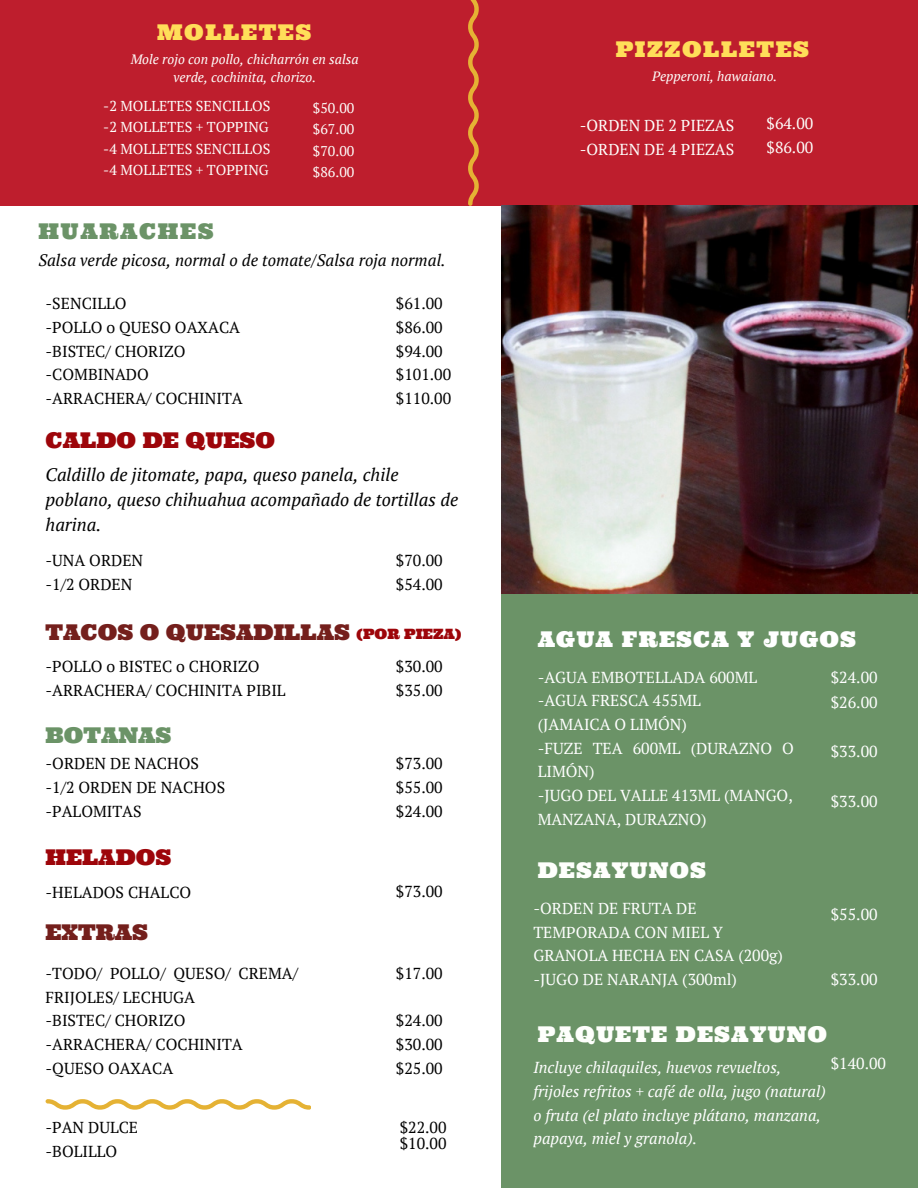
<style>
.page{position:relative;width:918px;height:1188px;background:#fff}
.page>*{position:absolute;margin:0;border:0;box-sizing:border-box;transform-origin:0 0}
.t1{font:21.75px "Ultra";letter-spacing:.05em;color:#fefffc}
.t2{font:21.75px "Ultra";color:#741f1c}
.t3{font:21.75px "Ultra";letter-spacing:.075em;color:#ffde59}
.t4{font:21.75px "Ultra";color:#9d050a}
.t5{font:21.75px "Ultra";letter-spacing:.05em;color:#fff}
.t6{font:21.75px "Ultra";letter-spacing:.075em;color:#6b9367}
.t7{font:21.75px "Ultra";color:#6b9367}
.t8{font:italic 18px/24.8px "PT Serif";color:#000}
.t9{font:italic 16.5px "PT Serif";color:#000}
.t10{font:15.9px/23.7px "PT Serif";color:#000}
.t11{font:15.9px/23.7px "PT Serif";color:#fff}
.t12{font:italic 15.9px/23.7px "PT Serif";color:#fff}
.t13{font:15.9px/23.7px "PT Serif";color:#fefffc}
.t14{font:14.25px/21.3px "PT Serif";color:#fefffc}
.t15{font:14.25px "Ultra";color:#9d050a}
.t16{font:14.1px "PT Serif";color:#fefffc}
.t17{font:italic 13.5px/18px "PT Serif";color:#fefffc;text-align:center}
</style>
<div class="page">
<div style="left:501px;top:535px;width:417px;height:653px;background:#6b9367"></div>
<div style="left:0;top:0;width:918px;height:206px;background:#be1e2d"></div>
<svg style="left:46px;top:1099px;width:265px;height:11px"></svg>
<svg style="left:468px;top:0;width:11px;height:206px"></svg>
<img style="left:501px;top:206px;width:417px;height:388px">
<h1 class="t3" style="left:157px;top:18px;width:156px">MOLLETES</h1>
<h3 class="t17" style="left:131px;top:50px;width:230px">Mole rojo con pollo, chicharrón en salsa verde, cochinita, chorizo.</h3>
<p class="t14" style="left:103px;top:95px;width:169px">-2 MOLLETES SENCILLOS -2 MOLLETES + TOPPING -4 MOLLETES SENCILLOS -4 MOLLETES + TOPPING</p>
<h1 class="t16" style="left:313px;top:98px;width:43px">$50.00</h1>
<h3 class="t16" style="left:313px;top:120px;width:43px">$67.00</h3>
<h1 class="t16" style="left:313px;top:141px;width:43px">$70.00</h1>
<h4 class="t16" style="left:313px;top:162px;width:43px">$86.00</h4>
<h3 class="t6" style="left:38px;top:217px;width:177px">HUARACHES</h3>
<h1 class="t9" style="left:38px;top:249px;width:409px">Salsa verde picosa, normal o de tomate/Salsa roja normal.</h1>
<p class="t10" style="left:46px;top:292px;width:199px">-SENCILLO<br>-POLLO o QUESO OAXACA -BISTEC/ CHORIZO -COMBINADO -ARRACHERA/ COCHINITA</p>
<h4 class="t4" style="left:46px;top:426px;width:231px">CALDO DE QUESO</h4>
<h4 class="t10" style="left:396px;top:292px;width:57px">$61.00 $86.00 $94.00 $101.00 $110.00</h4>
<h5 class="t8" style="left:46px;top:462px;width:414px">Caldillo de jitomate, papa, queso panela, chile poblano, queso chihuahua acompañado de tortillas de harina.</h5>
<p class="t10" style="left:46px;top:548px;width:99px">-UNA ORDEN -1/2 ORDEN</p>
<h1 class="t10" style="left:396px;top:548px;width:48px">$70.00 $54.00</h1>
<h1 class="t3" style="left:616px;top:35px;width:195px">PIZZOLLETES</h1>
<p class="t17" style="left:652px;top:67px;width:127px">Pepperoni, hawaiano.</p>
<h3 class="t13" style="left:580px;top:113px;width:156px">-ORDEN DE 2 PIEZAS -ORDEN DE 4 PIEZAS</h3>
<h4 class="t13" style="left:767px;top:111px;width:48px">$64.00 $86.00</h4>
<h1 class="t2" style="left:46px;top:618px;width:306px">TACOS O QUESADILLAS</h1>
<h3 class="t5" style="left:538px;top:625px;width:320px">AGUA FRESCA Y JUGOS</h3>
<h4 class="t15" style="left:356px;top:624px;width:107px">(POR PIEZA)</h4>
<h1 class="t10" style="left:46px;top:654px;width:242px">-POLLO o BISTEC o CHORIZO -ARRACHERA/ COCHINITA PIBIL</h1>
<h1 class="t7" style="left:46px;top:721px;width:127px">BOTANAS</h1>
<p class="t10" style="left:46px;top:752px;width:181px">-ORDEN DE NACHOS -1/2 ORDEN DE NACHOS -PALOMITAS</p>
<h4 class="t4" style="left:46px;top:843px;width:127px">HELADOS</h4>
<p class="t10" style="left:46px;top:880px;width:147px">-HELADOS CHALCO</p>
<h4 class="t2" style="left:46px;top:918px;width:104px">EXTRAS</h4>
<p class="t10" style="left:46px;top:961px;width:254px">-TODO/ POLLO/ QUESO/ CREMA/<br>FRIJOLES/ LECHUGA<br>-BISTEC/ CHORIZO<br>-ARRACHERA/ COCHINITA -QUESO OAXACA</p>
<h3 class="t10" style="left:46px;top:1115px;width:94px">-PAN DULCE -BOLILLO</h3>
<h4 class="t10" style="left:396px;top:654px;width:48px">$30.00 $35.00</h4>
<h3 class="t10" style="left:396px;top:752px;width:48px;text-align:justify">$73.00 $55.00 $24.00</h3>
<h1 class="t10" style="left:396px;top:880px;width:48px">$73.00</h1>
<h4 class="t10" style="left:396px;top:961px;width:48px">$17.00</h4>
<h4 class="t10" style="left:396px;top:1009px;width:48px;text-align:justify">$24.00 $30.00 $25.00</h4>
<h2 class="t10" style="left:400px;top:1119px;width:48px;line-height:15.8px">$22.00 $10.00</h2>
<h4 class="t11" style="left:538px;top:665px;width:258px">-AGUA EMBOTELLADA 600ML -AGUA FRESCA 455ML<br>(JAMAICA O LIMÓN)<br>-FUZE TEA 600ML (DURAZNO O<br>LIMÓN)<br>-JUGO DEL VALLE 413ML (MANGO,<br>MANZANA, DURAZNO)</h4>
<h2 class="t11" style="left:831px;top:664px;width:48px;line-height:24.8px">$24.00 $26.00</h2>
<h3 class="t11" style="left:831px;top:739px;width:48px">$33.00</h3>
<h4 class="t11" style="left:831px;top:789px;width:48px">$33.00</h4>
<h4 class="t1" style="left:538px;top:856px;width:170px">DESAYUNOS</h4>
<h4 class="t11" style="left:533px;top:896px;width:251px">-ORDEN DE FRUTA DE<br>TEMPORADA CON MIEL Y<br>GRANOLA HECHA EN CASA (200g) -JUGO DE NARANJA (300ml)</h4>
<h4 class="t11" style="left:831px;top:902px;width:48px">$55.00</h4>
<h4 class="t11" style="left:831px;top:967px;width:48px">$33.00</h4>
<h4 class="t1" style="left:538px;top:1020px;width:291px">PAQUETE DESAYUNO</h4>
<h1 class="t12" style="left:533px;top:1056px;width:294px">Incluye chilaquiles, huevos revueltos, frijoles refritos + café de olla, jugo (natural) o fruta (el plato incluye plátano, manzana, papaya, miel y granola).</h1>
<h4 class="t11" style="left:831px;top:1052px;width:57px">$140.00</h4>
</div>
